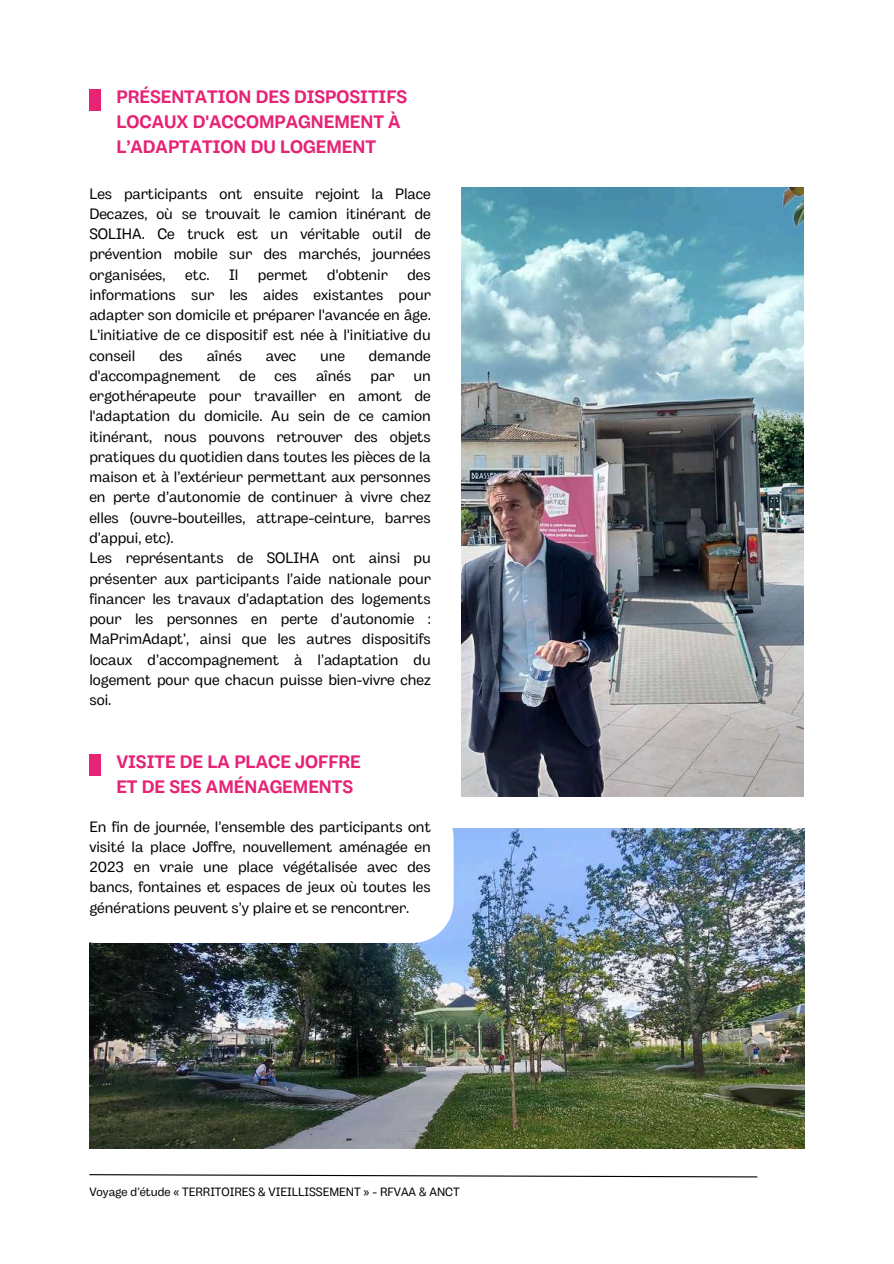
<style>
.page{position:relative;width:894px;height:1264px;background:#fff}
.page>*{position:absolute;margin:0;border:0;box-sizing:border-box;transform-origin:0 0}
.t1{font:700 18px/24.8px "Body Grotesque";color:#e62375}
.t2{font:15px/20.2px "Body Grotesque";color:#000;text-align:justify}
.t3{font:12px "Body Grotesque";color:#000}
</style>
<div class="page">
<svg style="left:89px;top:1174px;width:669px;height:3px"></svg>
<div style="left:89px;top:89px;width:12px;height:21px;background:#e62375"></div>
<div style="left:89px;top:754px;width:12px;height:21px;background:#e62375"></div>
<img style="left:461px;top:188px;width:342px;height:608px">
<img style="left:89px;top:828px;width:715px;height:320px">
<svg style="left:89px;top:828px;width:364px;height:115px"></svg>
<p class="t1" style="left:116px;top:86px;width:292px">PRÉSENTATION DES DISPOSITIFS<br>LOCAUX D'ACCOMPAGNEMENT À<br>L’ADAPTATION DU LOGEMENT</p>
<p class="t2" style="left:89px;top:184px;width:343px">Les participants ont ensuite rejoint la Place Decazes, où se trouvait le camion itinérant de SOLIHA. Ce truck est un véritable outil de prévention mobile sur des marchés, journées organisées,</p>
<p class="t2" style="left:89px;top:265px;width:343px;text-indent:318px">des informations sur les aides existantes pour adapter son domicile et préparer l'avancée en âge.<br>L'initiative de ce dispositif est née à l'initiative du conseil</p>
<p class="t2" style="left:185px;top:265px;width:26px">etc.</p>
<p class="t2" style="left:229px;top:265px;width:11px">Il</p>
<p class="t2" style="left:258px;top:265px;width:51px">permet</p>
<p class="t2" style="left:327px;top:265px;width:62px">d'obtenir</p>
<p class="t2" style="left:159px;top:346px;width:25px">des</p>
<p class="t2" style="left:207px;top:346px;width:37px">aînés</p>
<p class="t2" style="left:266px;top:346px;width:32px">avec</p>
<p class="t2" style="left:320px;top:346px;width:26px">une</p>
<p class="t2" style="left:369px;top:346px;width:63px">demande</p>
<p class="t2" style="left:89px;top:367px;width:132px">d'accompagnement</p>
<p class="t2" style="left:239px;top:367px;width:18px">de</p>
<p class="t2" style="left:274px;top:367px;width:24px">ces</p>
<p class="t2" style="left:316px;top:367px;width:37px">aînés</p>
<p class="t2" style="left:370px;top:367px;width:25px">par</p>
<p class="t2" style="left:89px;top:367px;width:343px;text-align:left;text-indent:324px">un ergothérapeute pour travailler en amont de l'adaptation du domicile. Au sein de ce camion itinérant, nous pouvons retrouver des objets pratiques du quotidien dans toutes les pièces de la maison et à l’extérieur permettant aux personnes en perte d’autonomie de continuer à vivre chez elles (ouvre-bouteilles, attrape-ceinture, barres d’appui, etc).<br>Les représentants de SOLIHA ont ainsi pu présenter aux participants l’aide nationale pour financer les travaux d’adaptation des logements pour les personnes en perte d’autonomie :<br>MaPrimAdapt’, ainsi que les autres dispositifs locaux d’accompagnement à l’adaptation du logement pour que chacun puisse bien-vivre chez soi.</p>
<p class="t1" style="left:116px;top:751px;width:246px">VISITE DE LA PLACE JOFFRE<br>ET DE SES AMÉNAGEMENTS</p>
<p class="t2" style="left:89px;top:817px;width:343px">En fin de journée, l’ensemble des participants ont visité la place Joffre, nouvellement aménagée en 2023 en vraie une place végétalisée avec des bancs, fontaines et espaces de jeux où toutes les générations peuvent s’y plaire et se rencontrer.</p>
<p class="t3" style="left:89px;top:1185px;width:372px">Voyage d’étude « TERRITOIRES &amp; VIEILLISSEMENT » - RFVAA &amp; ANCT</p>
</div>
